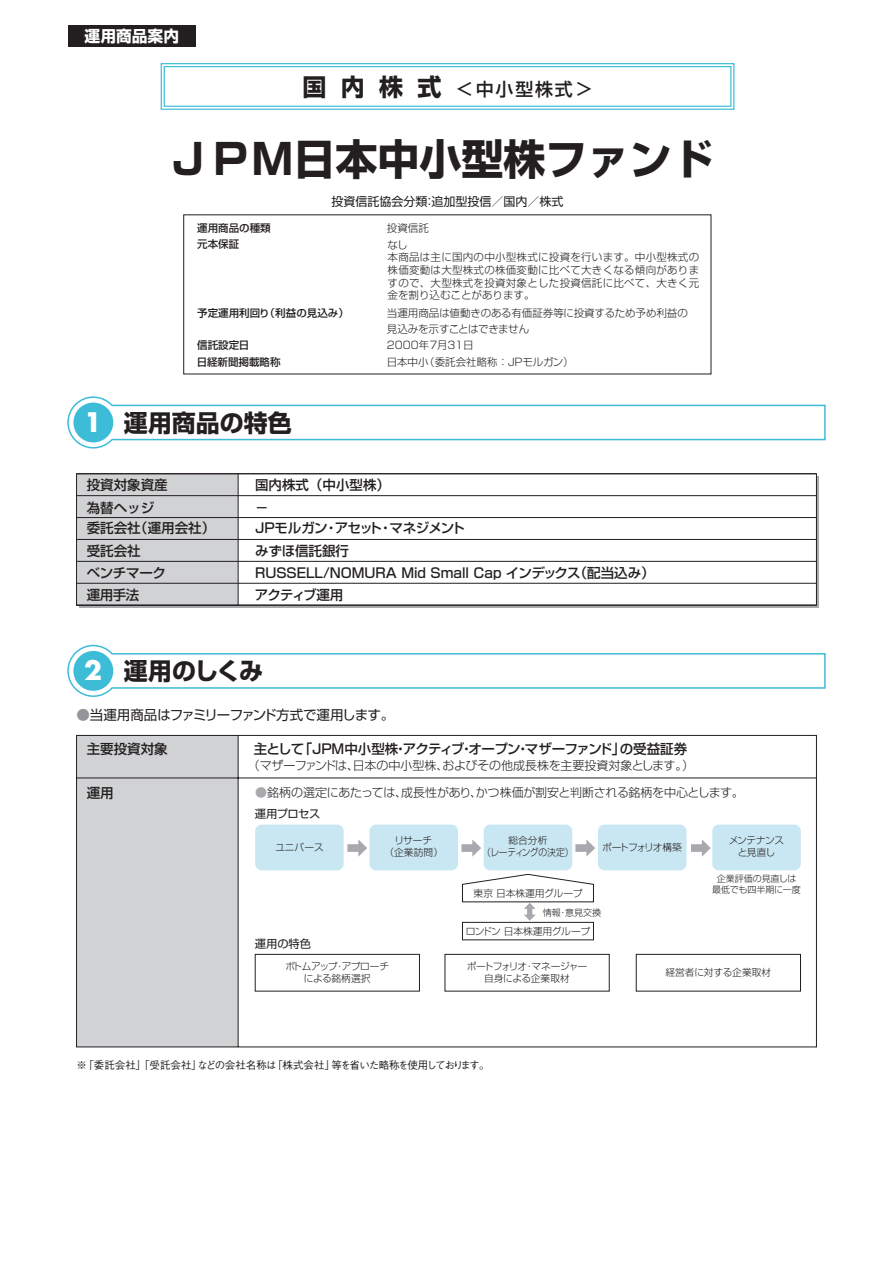
<style>
.page{position:relative;width:893px;height:1263px;background:#fff}
.page>*{position:absolute;margin:0;border:0;box-sizing:border-box;transform-origin:0 0}
.t1{font:700 42px "Shin Go Pro";color:#231f20}
.t2{font:700 26.25px "Futura";color:#fff}
.t3{font:700 24px "Shin Go Pro";color:#231f20}
.t4{font:500 18px "Shin Go Pro";letter-spacing:.1em;color:#231f20}
.t5{font:700 15.75px "Shin Go Pro";color:#fff}
.t6{font:500 13.5px/22.5px "Shin Go Pro";color:#231f20}
.t7{font:13.5px "Shin Go Pro";letter-spacing:-.05em;color:#231f20}
.t8{font:500 13.5px/21.8px "Shin Go Pro";letter-spacing:-.035em;color:#231f20}
.t9{font:300 12px "Shin Go Pro";letter-spacing:-.02em;color:#231f20}
.t10{font:300 12px "Shin Go Pro";color:#231f20}
.t11{font:12px "Shin Go Pro";color:#231f20}
.t12{font:300 12px "Shin Go Pro";letter-spacing:-.065em;color:#231f20}
.t13{font:11.25px "Shin Go Pro";color:#231f20}
.t14{font:300 10.5px/12.6px "Shin Go Pro";letter-spacing:.025em;color:#231f20}
.t15{font:300 10.5px "Shin Go Pro";letter-spacing:.005em;color:#231f20}
.t16{font:500 10.5px/16px "Shin Go Pro";color:#231f20}
.t17{font:500 10.5px "Gothic BBB Pro";letter-spacing:-.115em;color:#231f20}
.t18{font:300 10.5px "Shin Go Pro";letter-spacing:-.035em;color:#231f20}
.t19{font:500 10.5px "Gothic BBB Pro";color:#231f20}
.t20{font:500 10.5px "Gothic BBB Pro";letter-spacing:-.02em;color:#231f20}
.t21{font:500 10.5px "Gothic BBB Pro";letter-spacing:-.055em;color:#231f20}
.t22{font:300 9.75px/12px "Shin Go Pro";letter-spacing:-.025em;color:#231f20;text-align:center}
.t23{font:300 9.75px/12px "Shin Go Pro";color:#231f20;text-align:center}
.t24{font:300 9.75px "Shin Go Pro";letter-spacing:-.085em;color:#231f20}
.t25{font:300 9.75px "Shin Go Pro";letter-spacing:-.05em;color:#231f20}
.t26{font:300 9.75px "Shin Go Pro";letter-spacing:-.005em;color:#231f20}
.t27{font:300 9.75px "Shin Go Pro";letter-spacing:-.1em;color:#231f20}
.t28{font:300 9px/10.5px "Shin Go Pro";color:#231f20;text-align:center}
.s1{color:#939598}
.s2{color:#a8a9ad}
</style>
<div class="page">
<svg style="left:160px;top:63px;width:575px;height:47px"></svg>
<div style="left:68px;top:25px;width:127px;height:22px;background:#231f20"></div>
<div style="left:77px;top:474px;width:161px;height:131px;background:#d1d2d4"></div>
<hr style="left:77px;top:561px;width:739px;height:1px;background:#231f20">
<hr style="left:77px;top:539px;width:739px;height:1px;background:#231f20">
<hr style="left:77px;top:517px;width:739px;height:1px;background:#231f20">
<hr style="left:77px;top:495px;width:739px;height:1px;background:#231f20">
<hr style="left:77px;top:583px;width:739px;height:1px;background:#231f20">
<hr style="left:77px;top:605px;width:739px;height:1px;background:#231f20">
<hr style="left:77px;top:473px;width:739px;height:1px;background:#231f20">
<svg style="left:76px;top:735px;width:741px;height:312px"></svg>
<div style="left:369px;top:824px;width:89px;height:46px;background:#c9e7f2;border-radius:6px"></div>
<div style="left:484px;top:824px;width:88px;height:46px;background:#c9e7f2;border-radius:6px"></div>
<div style="left:598px;top:824px;width:88px;height:46px;background:#c9e7f2;border-radius:6px"></div>
<div style="left:712px;top:824px;width:89px;height:46px;background:#c9e7f2;border-radius:6px"></div>
<div style="left:255px;top:824px;width:89px;height:46px;background:#c9e7f2;border-radius:6px"></div>
<svg style="left:255px;top:874px;width:546px;height:117px"></svg>
<svg style="left:347px;top:839px;width:20px;height:18px"></svg>
<svg style="left:461px;top:839px;width:20px;height:18px"></svg>
<svg style="left:575px;top:839px;width:20px;height:18px"></svg>
<svg style="left:691px;top:839px;width:20px;height:18px"></svg>
<svg style="left:524px;top:903px;width:12px;height:18px"></svg>
<svg style="left:67px;top:396px;width:759px;height:53px"></svg>
<div style="left:73px;top:403px;width:40px;height:39px;background:#3dbcd8;border-radius:50%"></div>
<svg style="left:67px;top:644px;width:759px;height:53px"></svg>
<div style="left:73px;top:651px;width:40px;height:40px;background:#3dbcd8;border-radius:50%"></div>
<p class="t5" style="left:85px;top:23px;width:96px">運用商品案内</p>
<h3 class="t3" style="left:302px;top:68px;width:102px">国内株</h3>
<h3 class="t3" style="left:418px;top:68px;width:25px">式</h3>
<h3 class="t4" style="left:456px;top:74px;width:138px">＜中小型株式&lt;</h3>
<h1 class="t1" style="left:168px;top:126px;width:548px">ＪＰＭ日本中小型株ファンド</h1>
<p class="t11" style="left:331px;top:192px;width:233px">投資信託協会分類追加型投信／国内／株式</p>
<p class="t11" style="left:423px;top:192px;width:13px">：</p>
<p class="t14" style="left:388px;top:237px;width:313px">なし<br>本商品は主に国内の中小型株式に投資を行います。中小型株式の株価変動は大型株式の株価変動に比べて大きくなる傾向がありますので、大型株式を投資対象とした投資信託に比べて、大きく元金を割り込むことがあります。</p>
<p class="t16" style="left:197px;top:219px;width:75px">運用商品の種類元本保証</p>
<p class="t15" style="left:387px;top:220px;width:43px">投資信託</p>
<h2 class="t2" style="left:84px;top:403px;width:19px">1</h2>
<p class="t16" style="left:197px;top:304px;width:74px">予定運用利回り</p>
<p class="t16" style="left:197px;top:336px;width:85px">信託設定日<br>日経新聞掲載略称</p>
<p class="t16" style="left:265px;top:304px;width:86px">（利益の見込み(</p>
<h3 class="t3" style="left:124px;top:403px;width:169px">運用商品の特色</h3>
<p class="t15" style="left:387px;top:305px;width:303px">当運用商品は値動きのある有価証券等に投資するため予め利益の</p>
<p class="t18" style="left:387px;top:321px;width:144px">見込みを示すことはできません</p>
<p class="t15" style="left:387px;top:337px;width:88px">2000年7月31日</p>
<p class="t15" style="left:424px;top:353px;width:151px">（委託会社略称：JPモルガン(</p>
<p class="t15" style="left:387px;top:353px;width:43px">日本中小</p>
<p class="t6" style="left:87px;top:472px;width:83px">投資対象資産為替ヘッジ</p>
<p class="t6" style="left:134px;top:515px;width:82px">（運用会社(</p>
<p class="t6" style="left:87px;top:515px;width:56px">委託会社</p>
<p class="t8" style="left:87px;top:560px;width:81px">ベンチマーク運用手法</p>
<p class="t6" style="left:87px;top:538px;width:56px">受託会社</p>
<p class="t6" style="left:255px;top:472px;width:137px">国内株式（中小型株(－</p>
<p class="t6" style="left:389px;top:515px;width:77px">マネジメント</p>
<p class="t6" style="left:255px;top:515px;width:96px">JPモルガン<br>みずほ信託銀行</p>
<p class="t6" style="left:335px;top:515px;width:49px">アセット</p>
<p class="t6" style="left:324px;top:515px;width:15px">・</p>
<p class="t6" style="left:379px;top:515px;width:15px">・</p>
<p class="t6" style="left:255px;top:560px;width:327px;line-height:21.8px">RUSSELL/NOMURA Mid Small Cap インデックスアクティブ運用</p>
<p class="t6" style="left:574px;top:560px;width:82px">（配当込み(</p>
<h2 class="t2" style="left:84px;top:651px;width:19px">2</h2>
<h3 class="t3" style="left:124px;top:652px;width:141px">運用のしくみ</h3>
<p class="t7" style="left:76px;top:703px;width:319px"><span class="s1">●</span>当運用商品はファミリーファンド方式で運用します。</p>
<p class="t6" style="left:87px;top:736px;width:83px">主要投資対象</p>
<p class="t6" style="left:87px;top:780px;width:28px">運用</p>
<p class="t6" style="left:299px;top:736px;width:328px">「JPM中小型株アクティブオープンマザーファンド」</p>
<p class="t6" style="left:254px;top:736px;width:52px">主として</p>
<p class="t6" style="left:620px;top:736px;width:69px">の受益証券</p>
<p class="t6" style="left:394px;top:736px;width:15px">・</p>
<p class="t6" style="left:460px;top:736px;width:15px">・</p>
<p class="t6" style="left:516px;top:736px;width:15px">・</p>
<p class="t12" style="left:248px;top:756px;width:113px">（マザーファンドは、</p>
<p class="t10" style="left:443px;top:756px;width:253px">およびその他成長株を主要投資対象とします (。</p>
<p class="t10" style="left:353px;top:756px;width:97px">日本の中小型株、</p>
<p class="t9" style="left:401px;top:782px;width:344px">成長性がありかつ株価が割安と判断される銘柄を中心とします。</p>
<p class="t9" style="left:470px;top:782px;width:13px">、</p>
<p class="t9" style="left:255px;top:782px;width:154px"><span class="s2">●</span>銘柄の選定にあたっては、</p>
<p class="t23" style="left:384px;top:833px;width:60px">リサーチ<br>（企業訪問(</p>
<p class="t22" style="left:482px;top:833px;width:93px">総合分析<br>（レーティングの決定(</p>
<p class="t13" style="left:255px;top:805px;width:67px">運用プロセス</p>
<p class="t22" style="left:729px;top:833px;width:57px">メンテナンス</p>
<p class="t27" style="left:602px;top:839px;width:81px">ポートフォリオ構築</p>
<p class="t22" style="left:275px;top:840px;width:50px">ユニバース</p>
<p class="t22" style="left:738px;top:845px;width:39px">と見直し</p>
<p class="t23" style="left:474px;top:886px;width:110px">東京日本株運用グループ</p>
<p class="t28" style="left:565px;top:906px;width:37px">意見交換</p>
<p class="t28" style="left:543px;top:906px;width:19px">情報</p>
<p class="t28" style="left:558px;top:906px;width:10px">・</p>
<p class="t13" style="left:255px;top:934px;width:58px">運用の特色</p>
<p class="t22" style="left:466px;top:924px;width:126px">ロンドン日本株運用グループ</p>
<p class="t25" style="left:285px;top:958px;width:105px">ボトムアップアプローチ</p>
<p class="t22" style="left:335px;top:959px;width:11px">・</p>
<p class="t24" style="left:467px;top:958px;width:122px">ポートフォリオマネージャー</p>
<p class="t22" style="left:524px;top:959px;width:11px">・</p>
<p class="t22" style="left:304px;top:971px;width:68px">による銘柄選択</p>
<p class="t22" style="left:484px;top:971px;width:87px">自身による企業取材</p>
<p class="t28" style="left:712px;top:872px;width:90px">企業評価の見直しは最低でも四半期に一度</p>
<p class="t26" style="left:665px;top:964px;width:107px">経営者に対する企業取材</p>
<p class="t19" style="left:77px;top:1057px;width:127px">※「委託会社」「受託会社」</p>
<p class="t21" style="left:272px;top:1057px;width:64px">「株式会社」</p>
<p class="t17" style="left:331px;top:1057px;width:160px">等を省いた略称を使用しております。</p>
<p class="t20" style="left:197px;top:1057px;width:81px">などの会社名称は</p>
</div>
